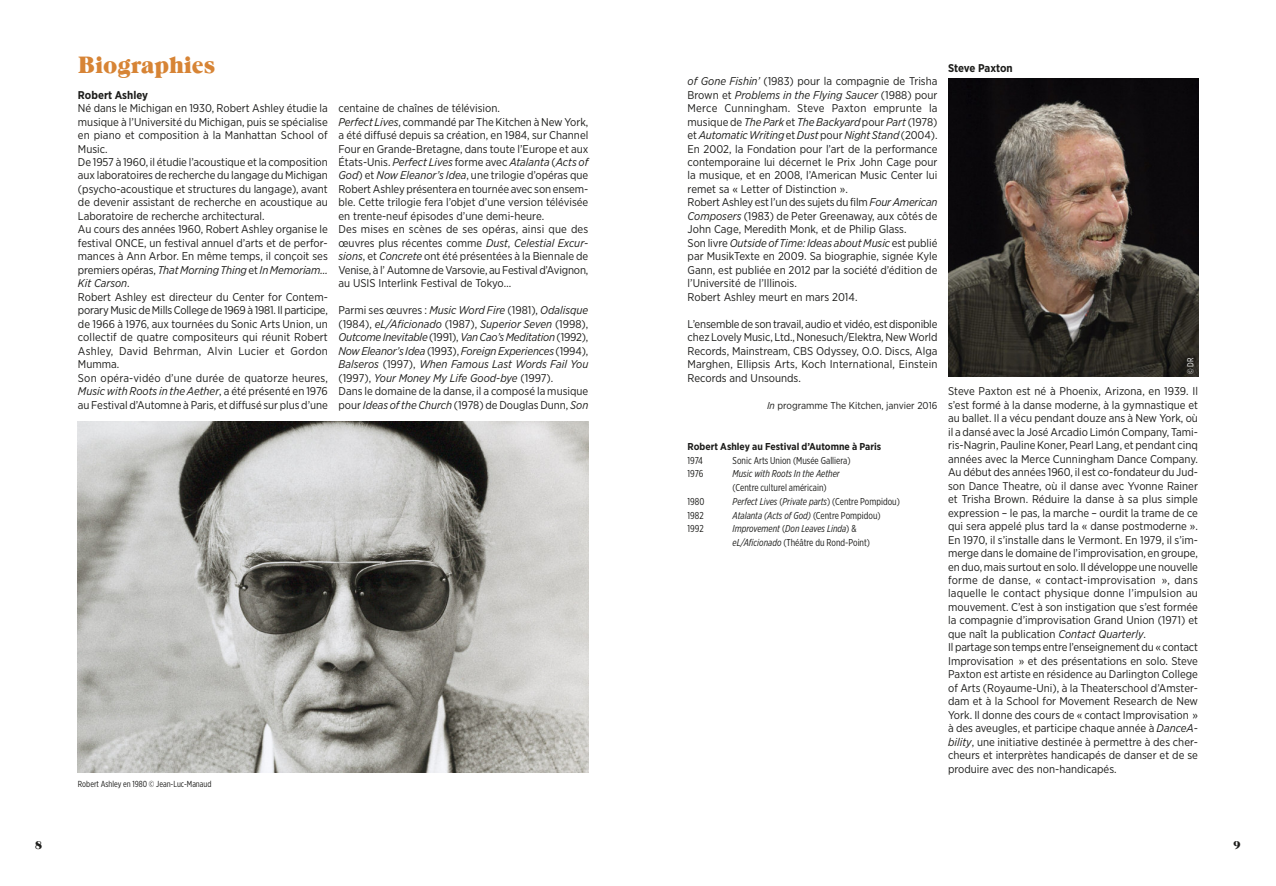
<style>
.page{position:relative;width:1276px;height:886px;background:#fff}
.page>*{position:absolute;margin:0;border:0;box-sizing:border-box;transform-origin:0 0}
.t1{font:23.75px "Natalie";color:#d78435}
.t2{font:11.25px/13.5px "Gotham Narrow";color:#1d1d1b}
.t3{font:italic 11.25px/13.5px "Gotham Narrow";letter-spacing:-.015em;color:#1d1d1b}
.t4{font:700 11.25px "Gotham Narrow";color:#1d1d1b}
.t5{font:11.25px "Natalie";color:#1d1d1b}
.t6{font:italic 10px/13.8px "Gotham X Narrow";color:#1d1d1b}
.t7{font:10px "Gotham X Narrow";color:#1d1d1b}
.t8{font:700 10px "Gotham Narrow";color:#1d1d1b}
.t9{font:10px "Gotham Narrow";color:#1d1d1b}
.t10{font:8.75px "Gotham X Narrow";color:#1d1d1b}
.t11{font:8.75px "Gotham X Narrow";color:#fff}
.s1{font-style:italic}
.s2{font-style:normal}
</style>
<div class="page">
<img style="left:948px;top:79px;width:250px;height:298px">
<img style="left:78px;top:421px;width:510px;height:351px">
<h1 class="t1" style="left:78px;top:57px;width:139px">Biographies</h1>
<p class="t4" style="left:78px;top:91px;width:72px">Robert Ashley</p>
<p class="t2" style="left:78px;top:102px;width:251px">Né dans le Michigan en 1930, Robert Ashley étudie la musique à l’Université du Michigan, puis se spécialise en piano et composition à la Manhattan School of Music.<br>De 1957 à 1960, il étudie l’acoustique et la composition aux laboratoires de recherche du langage du Michigan (psycho-acoustique et structures du langage), avant de devenir assistant de recherche en acoustique au Laboratoire de recherche architectural.<br>Au cours des années 1960, Robert Ashley organise le festival ONCE, un festival annuel d’arts et de perfor&shy;mances à Ann Arbor. En même temps, il conçoit ses premiers opéras, <span class="s1">ThatMorningThing</span>et<span class="s1">InMemoriam… Kit Carson</span>.<br>Robert Ashley est directeur du Center for Contem&shy;porary Music de Mills College de 1969 à 1981. Il participe, de 1966 à 1976, aux tournées du Sonic Arts Union, un collectif de quatre compositeurs qui réunit Robert Ashley, David Behrman, Alvin Lucier et Gordon Mumma.<br>Son opéra-vidéo d’une durée de quatorze heures, <span class="s1">Music with Roots in the Aether</span>, a été présenté en 1976 au Festival d’Automne à Paris, et diffusé sur plus d’une</p>
<p class="t2" style="left:338px;top:102px;width:251px">centaine de chaînes de télévision.<br><span class="s1">Perfect Lives</span>, commandé par The Kitchen à New York, a été diffusé depuis sa création, en 1984, sur Channel Four en Grande-Bretagne, dans toute l’Europe et aux États-Unis. <span class="s1">Perfect Lives</span> forme avec <span class="s1">Atalanta</span> (<span class="s1">Acts of God</span>) et <span class="s1">Now Eleanor’s Idea</span>, une trilogie d’opéras que Robert Ashley présentera en tournée avec son ensem&shy;ble. Cette trilogie fera l’objet d’une version télévisée en trente-neuf épisodes d’une demi-heure.<br>Des mises en scènes de ses opéras, ainsi que des œuvres plus récentes comme <span class="s1">Dust</span>, <span class="s1">Celestial Excur&shy;sions</span>, et <span class="s1">Concrete</span> ont été présentées à la Biennale de Venise, à l’ Automne de Varsovie, au Festival d’Avignon, au USIS Interlink Festival de Tokyo…</p>
<p class="t3" style="left:338px;top:304px;width:251px"><span class="s2">Parmi ses œuvres :</span> Music Word Fire <span class="s2">(1981),</span> Odalisque <span class="s2">(1984),</span> eL/Aficionado <span class="s2">(1987),</span> Superior Seven <span class="s2">(1998), </span>OutcomeInevitable<span class="s2">(1991),</span> VanCao’sMeditation<span class="s2">(1992), </span>NowEleanor’s Idea <span class="s2">(1993),</span> ForeignExperiences <span class="s2">(1994), </span>Balseros <span class="s2">(1997),</span> When Famous Last Words Fail You <span class="s2">(1997),</span> Your Money My Life Good-bye <span class="s2">(1997).<br>Dans le domaine de la danse, il a composé la musique pour</span> Ideas oftheChurch <span class="s2">(1978) de Douglas Dunn,</span> Son</p>
<p class="t5" style="left:35px;top:841px;width:9px">8</p>
<p class="t10" style="left:78px;top:780px;width:135px">Robert Ashley en 1980 © Jean-Luc-Manaud</p>
<p class="t2" style="left:687px;top:75px;width:251px"><span class="s1">of Gone Fishin’</span> (1983) pour la compagnie de Trisha Brown et <span class="s1">Problems in the Flying Saucer</span> (1988) pour Merce Cunningham. Steve Paxton emprunte la musique de <span class="s1">ThePark</span> et <span class="s1">TheBackyard</span>pour <span class="s1">Part</span> (1978) et <span class="s1">AutomaticWriting</span>et<span class="s1">Dust</span> pour <span class="s1">NightStand</span>(2004).<br>En 2002, la Fondation pour l’art de la performance contemporaine lui décernet le Prix John Cage pour la musique, et en 2008, l’American Music Center lui remet sa « Letter of Distinction ».<br>Robert Ashley est l’un des sujets du film <span class="s1">FourAmerican Composers</span> (1983) de Peter Greenaway, aux côtés de John Cage, Meredith Monk, et de Philip Glass.<br>Son livre <span class="s1">Outside of Time: Ideas aboutMusic</span> est publié par MusikTexte en 2009. Sa biographie, signée Kyle Gann, est publiée en 2012 par la société d’édition de l’Université de l’Illinois.<br>Robert Ashley meurt en mars 2014.</p>
<p class="t2" style="left:687px;top:318px;width:251px;text-align:justify">L’ensemble de son travail, audio et vidéo, est disponible chez Lovely Music, Ltd., Nonesuch/Elektra, New World Records, Mainstream, CBS Odyssey, O.O. Discs, Alga Marghen, Ellipsis Arts, Koch International, Einstein Records and Unsounds.</p>
<p class="t9" style="left:767px;top:402px;width:172px"><span class="s1">In</span> programme The Kitchen, janvier 2016</p>
<p class="t8" style="left:687px;top:443px;width:195px">Robert Ashley au Festival d’Automne à Paris</p>
<p class="t7" style="left:687px;top:457px;width:17px">1974</p>
<p class="t7" style="left:732px;top:457px;width:119px">Sonic Arts Union (Musée Galliera)</p>
<p class="t7" style="left:687px;top:470px;width:17px">1976</p>
<p class="t6" style="left:732px;top:468px;width:109px">Music with Roots In the Aether</p>
<p class="t7" style="left:732px;top:484px;width:96px">(Centre culturel américain)</p>
<p class="t7" style="left:687px;top:498px;width:18px">1980</p>
<p class="t6" style="left:732px;top:495px;width:169px">Perfect Lives <span class="s2">(</span>Private parts<span class="s2">) (Centre Pompidou)</span></p>
<p class="t7" style="left:687px;top:512px;width:18px">1982</p>
<p class="t6" style="left:732px;top:509px;width:149px">Atalanta (Acts of God) <span class="s2">(Centre Pompidou)</span></p>
<p class="t7" style="left:687px;top:525px;width:18px">1992</p>
<p class="t6" style="left:732px;top:523px;width:139px">Improvement <span class="s2">(</span>Don Leaves Linda<span class="s2">) &amp; </span>eL/Aficionado <span class="s2">(Théâtre du Rond-Point)</span></p>
<p class="t4" style="left:948px;top:64px;width:66px">Steve Paxton</p>
<p class="t11" style="left:1187px;top:374px;width:18px;rotate:-90deg">©DR</p>
<p class="t2" style="left:948px;top:385px;width:251px">Steve Paxton est né à Phoenix, Arizona, en 1939. Il s’est formé à la danse moderne, à la gymnastique et au ballet. Il a vécu pendant douze ans à New York, où il a dansé avec la José Arcadio Limón Company, Tami&shy;ris-Nagrin, Pauline Koner, Pearl Lang, et pendant cinq années avec la Merce Cunningham Dance Company.<br>Au début des années 1960, il est co-fondateur du Jud&shy;son Dance Theatre, où il danse avec Yvonne Rainer et Trisha Brown. Réduire la danse à sa plus simple expression – le pas, la marche – ourdit la trame de ce qui sera appelé plus tard la « danse postmoderne ».<br>En 1970, il s’installe dans le Vermont. En 1979, il s’im&shy;merge dans le domaine de l’improvisation, en groupe, en duo, mais surtout en solo. Il développe une nouvelle forme de danse, « contact-improvisation », dans laquelle le contact physique donne l’impulsion au mouvement. C’est à son instigation que s’est formée la compagnie d’improvisation Grand Union (1971) et que naît la publication <span class="s1">Contact Quarterly</span>.<br>Il partage son temps entre l’enseignement du « contact Improvisation » et des présentations en solo. Steve Paxton est artiste en résidence au Darlington College of Arts (Royaume-Uni), à la Theaterschool d’Amster&shy;dam et à la School for Movement Research de New York. Il donne des cours de « contact Improvisation » à des aveugles, et participe chaque année à <span class="s1">DanceA&shy;bility</span>, une initiative destinée à permettre à des cher&shy;cheurs et interprètes handicapés de danser et de se produire avec des non-handicapés.</p>
<p class="t5" style="left:1233px;top:841px;width:9px">9</p>
</div>
